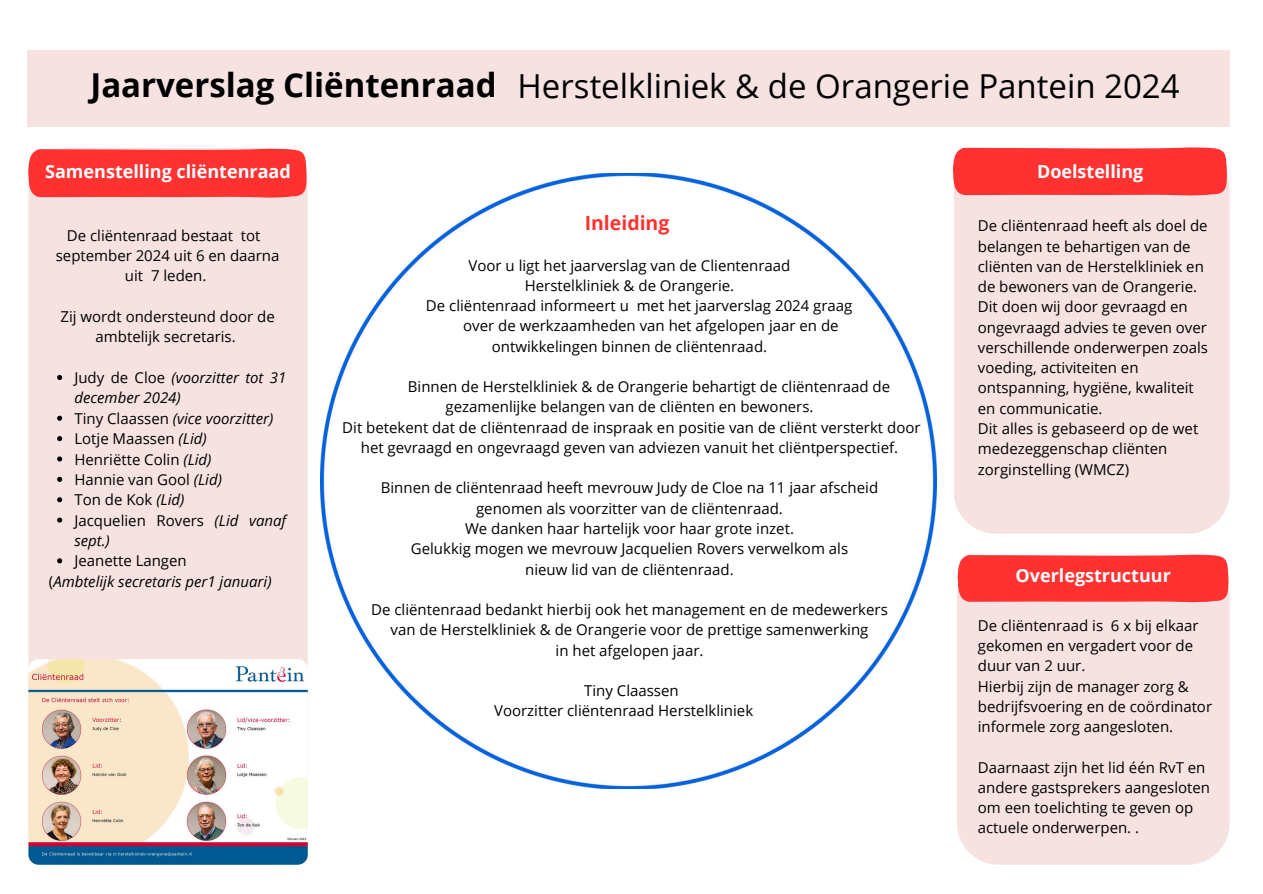
<style>
.page{position:relative;width:1263px;height:894px;background:#fff}
.page>*{position:absolute;margin:0;border:0;box-sizing:border-box;transform-origin:0 0}
.t1{font:33px "Open Sans";color:#000}
.t2{font:700 33px "Open Sans";color:#000}
.t3{font:700 19.5px "Open Sans";color:#ff3131}
.t4{font:700 18px "Open Sans";color:#fff}
.t5{font:15px/20.2px "Open Sans";color:#000}
.t6{font:italic 15px/20.4px "Open Sans";color:#000}
.s1{font-style:normal}
.s2{font-style:italic}
</style>
<div class="page">
<div style="left:954px;top:176px;width:276px;height:357px;background:#f7e2e2"></div>
<div style="left:27px;top:50px;width:1203px;height:76px;background:#f7e2e2"></div>
<div style="left:957px;top:573px;width:273px;height:291px;background:#f7e2e2"></div>
<div style="left:28px;top:183px;width:280px;height:476px;background:#f7e2e2"></div>
<svg style="left:28px;top:148px;width:279px;height:50px;background:#fe3c3c"></svg>
<img style="left:320px;top:173px;width:617px;height:615px">
<img style="left:28px;top:659px;width:280px;height:205px">
<svg style="left:57px;top:375px;width:5px;height:5px"></svg>
<svg style="left:57px;top:415px;width:5px;height:5px"></svg>
<svg style="left:57px;top:436px;width:5px;height:5px"></svg>
<svg style="left:57px;top:456px;width:5px;height:5px"></svg>
<svg style="left:57px;top:476px;width:5px;height:6px"></svg>
<svg style="left:57px;top:497px;width:5px;height:5px"></svg>
<svg style="left:57px;top:517px;width:5px;height:5px"></svg>
<svg style="left:57px;top:558px;width:5px;height:5px"></svg>
<svg style="left:953px;top:147px;width:274px;height:50px;background:#fe3f3f"></svg>
<svg style="left:958px;top:554px;width:271px;height:49px;background:#fe3e3e"></svg>
<h2 class="t2" style="left:90px;top:61px;width:408px">Jaarverslag Cliëntenraad</h2>
<p class="t1" style="left:518px;top:63px;width:664px">Herstelkliniek &amp; de Orangerie Pantein 2024</p>
<h3 class="t4" style="left:45px;top:159px;width:247px">Samenstelling cliëntenraad</h3>
<p class="t4" style="left:1037px;top:159px;width:108px">Doelstelling</p>
<p class="t5" style="left:67px;top:224px;width:195px">De cliëntenraad bestaat tot</p>
<p class="t5" style="left:56px;top:245px;width:225px;text-align:center">september 2024 uit 6 en daarna uit 7 leden.</p>
<p class="t5" style="left:60px;top:306px;width:216px;text-align:center">Zij wordt ondersteund door de ambtelijk secretaris.</p>
<p class="t6" style="left:74px;top:367px;width:213px"><span class="s1">Judy de Cloe</span> (voorzitter tot 31 december 2024)</p>
<p class="t6" style="left:74px;top:407px;width:200px"><span class="s1">Tiny Claassen</span> (vice voorzitter)</p>
<p class="t5" style="left:74px;top:428px;width:134px">Lotje Maassen <span class="s2">(Lid)</span></p>
<p class="t5" style="left:74px;top:448px;width:139px">Henriëtte Colin <span class="s2">(Lid)</span></p>
<p class="t5" style="left:74px;top:469px;width:149px">Hannie van Gool <span class="s2">(Lid)</span></p>
<p class="t5" style="left:74px;top:489px;width:111px">Ton de Kok <span class="s2">(Lid)</span></p>
<p class="t5" style="left:74px;top:509px;width:213px">Jacquelien Rovers <span class="s2">(Lid vanaf sept.)</span></p>
<p class="t5" style="left:74px;top:550px;width:114px">Jeanette Langen</p>
<p class="t6" style="left:49px;top:570px;width:224px"><span class="s1">(</span>Ambtelijk secretaris per1 januari)</p>
<p class="t3" style="left:585px;top:209px;width:86px">Inleiding</p>
<p class="t5" style="left:468px;top:254px;width:323px">Voor u ligt het jaarverslag van de Clientenraad</p>
<h3 class="t5" style="left:525px;top:275px;width:211px">Herstelkliniek &amp; de Orangerie.</h3>
<p class="t5" style="left:426px;top:295px;width:428px">De cliëntenraad informeert u met het jaarverslag 2024 graag</p>
<p class="t5" style="left:463px;top:315px;width:377px">over de werkzaamheden van het afgelopen jaar en de</p>
<p class="t5" style="left:492px;top:335px;width:277px">ontwikkelingen binnen de cliëntenraad.</p>
<p class="t5" style="left:445px;top:376px;width:446px;text-indent:-38px">Binnen de Herstelkliniek &amp; de Orangerie behartigt de cliëntenraad de gezamenlijke belangen van de cliënten en bewoners.</p>
<p class="t5" style="left:342px;top:416px;width:580px;text-align:center">Dit betekent dat de cliëntenraad de inspraak en positie van de cliënt versterkt door het gevraagd en ongevraagd geven van adviezen vanuit het cliëntperspectief.</p>
<p class="t5" style="left:381px;top:477px;width:499px">Binnen de cliëntenraad heeft mevrouw Judy de Cloe na 11 jaar afscheid</p>
<p class="t5" style="left:476px;top:497px;width:308px">genomen als voorzitter van de cliëntenraad.</p>
<p class="t5" style="left:465px;top:518px;width:330px">We danken haar hartelijk voor haar grote inzet.</p>
<p class="t5" style="left:411px;top:538px;width:439px">Gelukkig mogen we mevrouw Jacquelien Rovers verwelkom als</p>
<p class="t5" style="left:525px;top:558px;width:210px">nieuw lid van de cliëntenraad.</p>
<p class="t5" style="left:371px;top:599px;width:518px">De cliëntenraad bedankt hierbij ook het management en de medewerkers</p>
<p class="t5" style="left:390px;top:619px;width:479px">van de Herstelkliniek &amp; de Orangerie voor de prettige samenwerking</p>
<p class="t5" style="left:556px;top:639px;width:149px">in het afgelopen jaar.</p>
<p class="t5" style="left:584px;top:680px;width:96px">Tiny Claassen</p>
<p class="t5" style="left:494px;top:700px;width:261px">Voorzitter cliëntenraad Herstelkliniek</p>
<p class="t5" style="left:978px;top:215px;width:231px">De cliëntenraad heeft als doel de belangen te behartigen van de cliënten van de Herstelkliniek en de bewoners van de Orangerie.</p>
<p class="t5" style="left:978px;top:296px;width:232px">Dit doen wij door gevraagd en ongevraagd advies te geven over verschillende onderwerpen zoals voeding, activiteiten en ontspanning, hygiëne, kwaliteit en communicatie.</p>
<p class="t5" style="left:978px;top:418px;width:222px">Dit alles is gebaseerd op de wet medezeggenschap cliënten zorginstelling (WMCZ)</p>
<p class="t4" style="left:1016px;top:562px;width:157px">Overlegstructuur</p>
<p class="t5" style="left:978px;top:614px;width:222px">De cliëntenraad is 6 x bij elkaar</p>
<p class="t5" style="left:978px;top:635px;width:217px">gekomen en vergadert voor de</p>
<p class="t5" style="left:978px;top:655px;width:109px">duur van 2 uur.</p>
<h3 class="t5" style="left:978px;top:675px;width:236px">Hierbij zijn de manager zorg &amp; bedrijfsvoering en de coördinator informele zorg aangesloten.</h3>
<p class="t5" style="left:978px;top:756px;width:234px">Daarnaast zijn het lid één RvT en andere gastsprekers aangesloten om een toelichting te geven op actuele onderwerpen. .</p>
</div>
